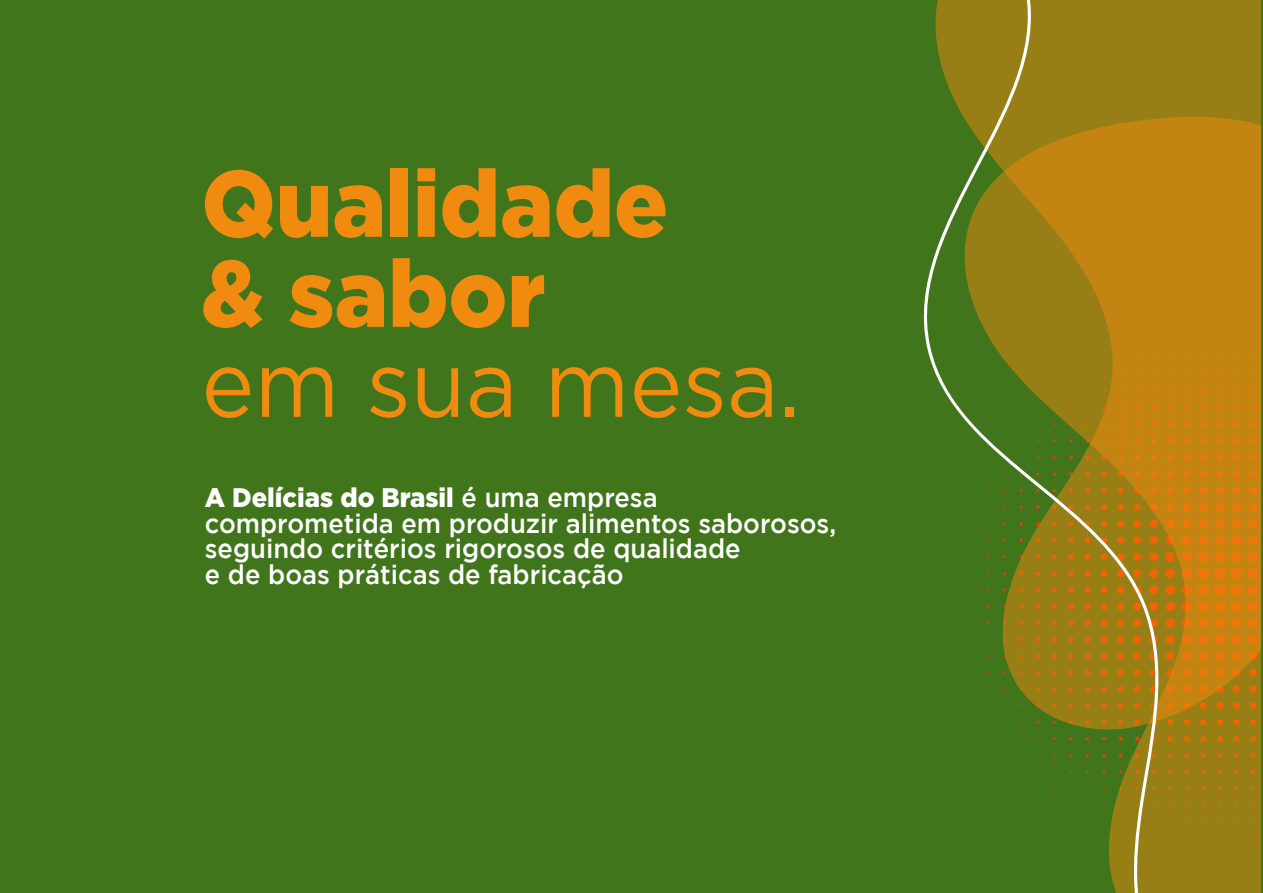
<style>
.page{position:relative;width:1263px;height:893px;background:#40751b}
.page>*{position:absolute;margin:0;border:0;box-sizing:border-box;transform-origin:0 0}
.t1{font:900 93.9px/90px "Gotham";color:#f18b0f;scale:.95 1}
.t2{font:93.9px "Gotham";color:#f18b0f;scale:.95 1}
.t3{font:500 26.85px/25.8px "Gotham";color:#fff;scale:.95 1}
.s1{font-weight:900}
</style>
<div class="page">
<svg style="left:923px;top:0;width:337px;height:893px"></svg>
<h1 class="t1" style="left:201px;top:156px;width:493px">Qualidade &amp; sabor</h1>
<h1 class="t2" style="left:201px;top:332px;width:632px">em sua mesa.</h1>
<p class="t3" style="left:205px;top:484px;width:666px"><span class="s1">A Delícias do Brasil</span> é uma empresa comprometida em produzir alimentos saborosos, seguindo critérios rigorosos de qualidade<br>e de boas práticas de fabricação</p>
</div>
